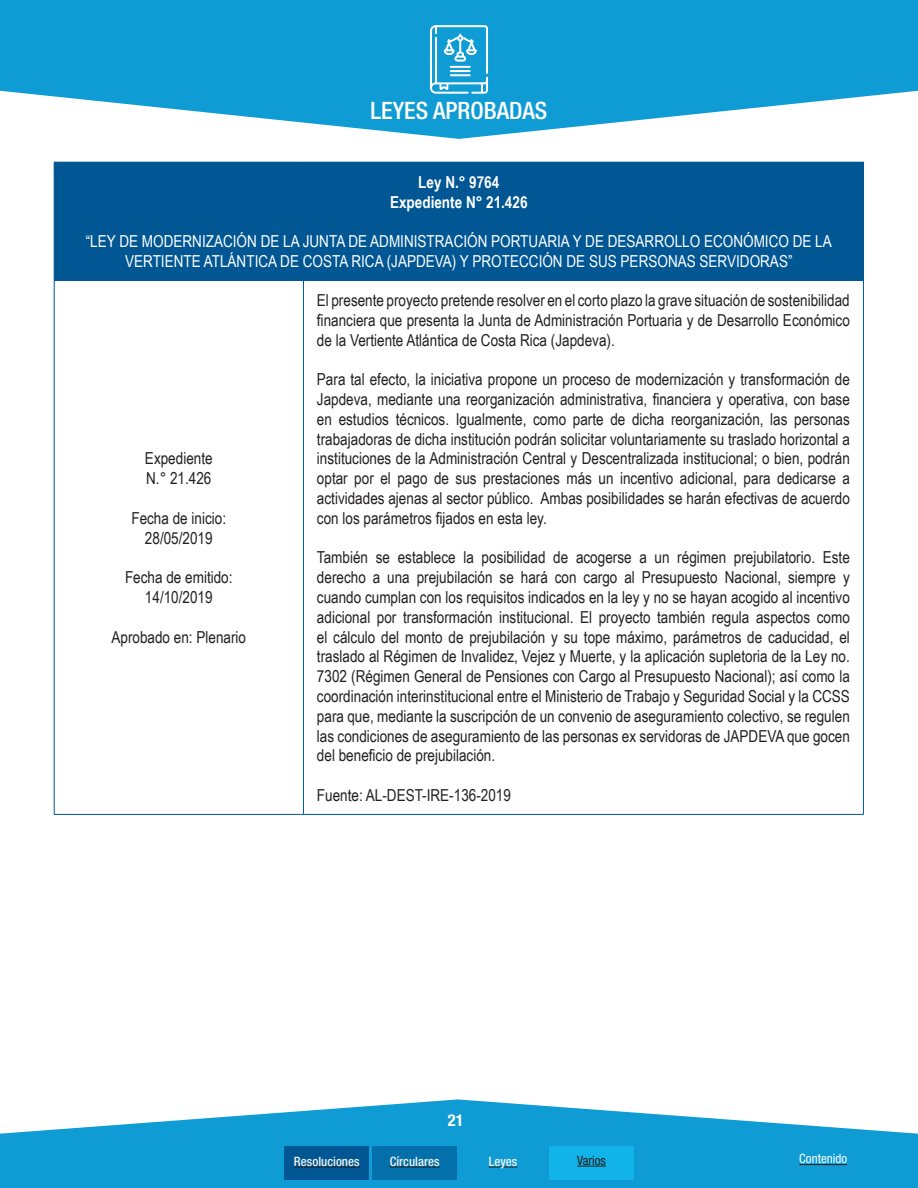
<style>
.page{position:relative;width:918px;height:1188px;background:#fff}
.page>*{position:absolute;margin:0;border:0;box-sizing:border-box;transform-origin:0 0}
.t1{font:500 condensed 24px "Helvetica Neue";color:#fff}
.TEXTO_NORMAL{font:16.5px/19.8px "Arial Narrow";color:#231f20;text-align:justify}
.TEXTO_NORMAL-2{font:16.5px/19.8px "Arial Narrow";color:#fff;text-align:center}
.TEXTO_NORMAL-3{font:700 16.5px "Arial Narrow";color:#fff}
.t2{font:700 condensed 16.5px "Helvetica Neue";color:#fff}
.t3{font:500 condensed 12.9px "Helvetica Neue";color:#f2f2ed}
.t4{font:condensed 12.9px "Helvetica Neue";color:#fff}
.t5{font:condensed 12.9px "Helvetica Neue";color:#231f20}
</style>
<div class="page">
<svg style="left:0;top:0;width:918px;height:139px;fill:#0f9cd4"></svg>
<svg style="left:430px;top:25px;width:58px;height:69px"></svg>
<svg style="left:0;top:1099px;width:918px;height:89px;fill:#0f9cd4"></svg>
<div style="left:284px;top:1146px;width:85px;height:34px;background:#005794"></div>
<div style="left:372px;top:1146px;width:85px;height:34px;background:#0370ab"></div>
<div style="left:461px;top:1146px;width:85px;height:34px;background:#0f9cd4"></div>
<div style="left:549px;top:1146px;width:85px;height:34px;background:#12b3e8"></div>
<hr style="left:799px;top:1164px;width:48px;height:1px;background:#231f20">
<hr style="left:294px;top:1167px;width:66px;height:1px;background:#231f20">
<hr style="left:390px;top:1167px;width:50px;height:1px;background:#231f20">
<svg style="left:489px;top:1167px;width:28px;height:1px"></svg>
<svg style="left:577px;top:1166px;width:29px;height:1px"></svg>
<div style="left:54px;top:162px;width:809px;height:118px;background:#005794"></div>
<hr style="left:863px;top:162px;width:1px;height:118px;background:#005794">
<hr style="left:54px;top:280px;width:245px;height:1px;background:#005794">
<hr style="left:54px;top:281px;width:1px;height:533px;background:#005794">
<hr style="left:303px;top:280px;width:561px;height:1px;background:#005794">
<hr style="left:303px;top:281px;width:1px;height:533px;background:#005794">
<hr style="left:863px;top:281px;width:1px;height:533px;background:#005794">
<hr style="left:54px;top:814px;width:245px;height:1px;background:#005794">
<hr style="left:303px;top:814px;width:561px;height:1px;background:#005794">
<h1 class="t1" style="left:371px;top:96px;width:178px">LEYES APROBADAS</h1>
<p class="TEXTO_NORMAL-3" style="left:418px;top:169px;width:83px">Ley N.° 9764</p>
<p class="TEXTO_NORMAL-3" style="left:390px;top:189px;width:139px">Expediente N° 21.426</p>
<p class="TEXTO_NORMAL-2" style="left:86px;top:231px;width:748px">“LEY DE MODERNIZACIÓN DE LA JUNTA DE ADMINISTRACIÓN PORTUARIA Y DE DESARROLLO ECONÓMICO DE LA<br>VERTIENTE ATLÁNTICA DE COSTA RICA (JAPDEVA) Y PROTECCIÓN DE SUS PERSONAS SERVIDORAS”</p>
<p class="TEXTO_NORMAL" style="left:145px;top:448px;width:69px">Expediente</p>
<p class="TEXTO_NORMAL" style="left:146px;top:468px;width:67px">N.° 21.426</p>
<p class="TEXTO_NORMAL" style="left:131px;top:507px;width:96px">Fecha de inicio:</p>
<p class="TEXTO_NORMAL" style="left:145px;top:527px;width:69px">28/05/2019</p>
<p class="TEXTO_NORMAL" style="left:125px;top:567px;width:109px">Fecha de emitido:</p>
<p class="TEXTO_NORMAL" style="left:145px;top:587px;width:69px">14/10/2019</p>
<p class="TEXTO_NORMAL" style="left:112px;top:626px;width:136px">Aprobado en: Plenario</p>
<p class="TEXTO_NORMAL" style="left:317px;top:290px;width:534px">El presente proyecto pretende resolver en el corto plazo la grave situación de sostenibilidad financiera que presenta la Junta de Administración Portuaria y de Desarrollo Económico de la Vertiente Atlántica de Costa Rica (Japdeva).</p>
<p class="TEXTO_NORMAL" style="left:317px;top:369px;width:534px">Para tal efecto, la iniciativa propone un proceso de modernización y transformación de Japdeva, mediante una reorganización administrativa, financiera y operativa, con base en estudios técnicos. Igualmente, como parte de dicha reorganización, las personas trabajadoras de dicha institución podrán solicitar voluntariamente su traslado horizontal a instituciones de la Administración Central y Descentralizada institucional; o bien, podrán optar por el pago de sus prestaciones más un incentivo adicional, para dedicarse a actividades ajenas al sector público. Ambas posibilidades se harán efectivas de acuerdo con los parámetros fijados en esta ley.</p>
<p class="TEXTO_NORMAL" style="left:317px;top:547px;width:534px">También se establece la posibilidad de acogerse a un régimen prejubilatorio. Este derecho a una prejubilación se hará con cargo al Presupuesto Nacional, siempre y cuando cumplan con los requisitos indicados en la ley y no se hayan acogido al incentivo adicional por transformación institucional. El proyecto también regula aspectos como el cálculo del monto de prejubilación y su tope máximo, parámetros de caducidad, el traslado al Régimen de Invalidez, Vejez y Muerte, y la aplicación supletoria de la Ley no.<br>7302 (Régimen General de Pensiones con Cargo al Presupuesto Nacional); así como la coordinación interinstitucional entre el Ministerio de Trabajo y Seguridad Social y la CCSS para que, mediante la suscripción de un convenio de aseguramiento colectivo, se regulen las condiciones de aseguramiento de las personas ex servidoras de JAPDEVA que gocen del beneficio de prejubilación.</p>
<p class="TEXTO_NORMAL" style="left:317px;top:785px;width:196px">Fuente: AL-DEST-IRE-136-2019</p>
<p class="t2" style="left:448px;top:1107px;width:17px">21</p>
<p class="t3" style="left:294px;top:1153px;width:67px">Resoluciones</p>
<p class="t3" style="left:390px;top:1153px;width:51px">Círculares</p>
<p class="t3" style="left:489px;top:1153px;width:30px">Leyes</p>
<p class="t5" style="left:577px;top:1153px;width:30px">Varios</p>
<p class="t4" style="left:799px;top:1151px;width:49px">Contenido</p>
</div>
